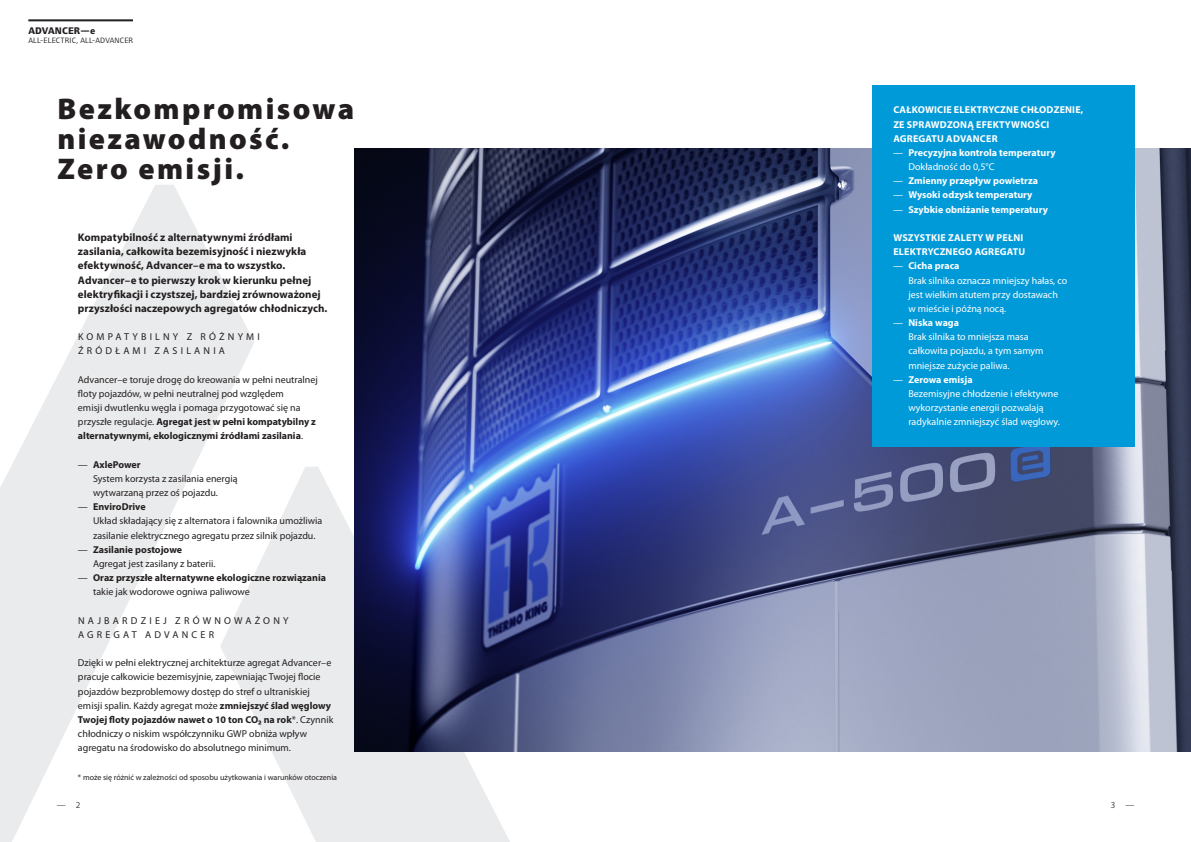
<style>
.page{position:relative;width:1191px;height:842px;background:#fff}
.page>*{position:absolute;margin:0;border:0;box-sizing:border-box;transform-origin:0 0}
.TK_2021_Titel_Big_Bo{font:900 30px/30px "Myriad Pro";letter-spacing:.08em;color:#231f20}
.TK_2021_Tussentitel{font:700 11px/14.2px "Myriad Pro";letter-spacing:.005em;color:#231f20}
.TK_2021_Body{font:10px/14.2px "Myriad Pro";color:#231f20}
.TK_2021_Body-2{font:10px/14.2px "Myriad Pro";color:#fff}
.TK_2021_Body-3{font:700 10px/14.2px "Myriad Pro";color:#fff}
.TK_2021_Tussentitel-2{font:700 10px/14.2px "Myriad Pro";letter-spacing:.02em;color:#fff}
.TK_2021_Body-4{font:700 10px/14.2px "Myriad Pro";color:#231f20}
.TK_2021_Tussentitel-3{font:10px/14.2px "Myriad Pro";letter-spacing:.32em;color:#231f20}
.t1{font:900 10px "Myriad Pro";letter-spacing:.025em;color:#231f20}
.t2{font:800 10px "Foundry Form Sans";letter-spacing:.01em;color:#231f20}
.t3{font:9px "Myriad Pro";color:#4b4c4d}
.TK_2021_Body-5{font:8px "Myriad Pro";color:#231f20}
.t4{font:8px "Foundry Form Sans";letter-spacing:.02em;color:#231f20}
.s1{font-weight:400}
.s2{font-weight:700}
</style>
<div class="page">
<svg style="left:0;top:185px;width:510px;height:657px"></svg>
<img style="left:354px;top:149px;width:837px;height:602px">
<div style="left:872px;top:85px;width:262px;height:361px;background:#009ad9"></div>
<hr style="left:28px;top:19px;width:105px;height:2px;background:#231f20">
<p class="t2" style="left:28px;top:25px;width:68px">ADVANCER—e</p>
<p class="t4" style="left:28px;top:35px;width:106px">ALL-ELECTRIC, ALL-ADVANCER</p>
<p class="t1" style="left:28px;top:32px;width:133px">COLD STORAGE SOLUTIONS</p>
<p class="TK_2021_Titel_Big_Bo" style="left:57px;top:93px;width:298px">Bezkompromisowa niezawodność.<br>Zero emisji.</p>
<p class="TK_2021_Tussentitel-2" style="left:893px;top:103px;width:191px">CAŁKOWICIE ELEKTRYCZNE CHŁODZENIE,<br>ZE SPRAWDZONĄ EFEKTYWNOŚCI<br>AGREGATU ADVANCER</p>
<p class="TK_2021_Body-3" style="left:908px;top:145px;width:149px;text-indent:-15px"><span class="s1">—</span> Precyzyjna kontrola temperatury<br><span class="s1">Dokładność do 0,5°C</span></p>
<p class="TK_2021_Body-3" style="left:893px;top:173px;width:146px"><span class="s1">—</span> Zmienny przepływ powietrza</p>
<p class="TK_2021_Body-3" style="left:893px;top:188px;width:141px"><span class="s1">—</span> Wysoki odzysk temperatury</p>
<p class="TK_2021_Body-3" style="left:893px;top:202px;width:156px"><span class="s1">—</span> Szybkie obniżanie temperatury</p>
<p class="TK_2021_Tussentitel-2" style="left:893px;top:230px;width:133px">WSZYSTKIE ZALETY W PEŁNI<br>ELEKTRYCZNEGO AGREGATU</p>
<p class="TK_2021_Body-2" style="left:908px;top:259px;width:160px;text-indent:-15px">— <span class="s2">Cicha praca<br></span>Brak silnika oznacza mniejszy hałas, co jest wielkim atutem przy dostawach w mieście i późną nocą.</p>
<p class="TK_2021_Body-2" style="left:908px;top:315px;width:137px;text-indent:-15px">— <span class="s2">Niska waga<br></span>Brak silnika to mniejsza masa całkowita pojazdu, a tym samym mniejsze zużycie paliwa.</p>
<p class="TK_2021_Body-2" style="left:908px;top:372px;width:153px;text-indent:-15px">— <span class="s2">Zerowa emisja<br></span>Bezemisyjne chłodzenie i efektywne wykorzystanie energii pozwalają radykalnie zmniejszyć ślad węglowy.</p>
<p class="TK_2021_Tussentitel" style="left:78px;top:230px;width:251px">Kompatybilność z alternatywnymi źródłami zasilania, całkowita bezemisyjność i niezwykła efektywność, Advancer–e ma to wszystko.<br>Advancer–e to pierwszy krok w kierunku pełnej elektryfikacji i czystszej, bardziej zrównoważonej przyszłości naczepowych agregatów chłodniczych.</p>
<p class="TK_2021_Tussentitel-3" style="left:78px;top:330px;width:183px">KOMPATYBILNY Z RÓŻNYMI<br>ŹRÓDŁAMI ZASILANIA</p>
<p class="TK_2021_Body" style="left:78px;top:372px;width:241px">Advancer–e toruje drogę do kreowania w pełni neutralnej floty pojazdów, w pełni neutralnej pod względem<br>emisji dwutlenku węgla i pomaga przygotować się na przyszłe regulacje. <span class="s2">Agregat jest w pełni kompatybilny z alternatywnymi, ekologicznymi źródłami zasilania</span>.</p>
<p class="TK_2021_Body" style="left:93px;top:457px;width:146px;text-indent:-15px">— <span class="s2">AxlePower<br></span>System korzysta z zasilania energią wytwarzaną przez oś pojazdu.</p>
<p class="TK_2021_Body" style="left:93px;top:500px;width:231px;text-indent:-15px">— <span class="s2">EnviroDrive<br></span>Układ składający się z alternatora i falownika umożliwia zasilanie elektrycznego agregatu przez silnik pojazdu.</p>
<p class="TK_2021_Body" style="left:93px;top:542px;width:124px;text-indent:-15px">— <span class="s2">Zasilanie postojowe<br></span>Agregat jest zasilany z baterii.</p>
<p class="TK_2021_Body-4" style="left:93px;top:570px;width:234px;text-indent:-15px"><span class="s1">—</span> Oraz przyszłe alternatywne ekologiczne rozwiązania <span class="s1">takie jak wodorowe ogniwa paliwowe</span></p>
<p class="TK_2021_Tussentitel-3" style="left:78px;top:613px;width:212px">NAJBARDZIEJ ZRÓWNOWAŻONY<br>AGREGAT ADVANCER</p>
<p class="TK_2021_Body" style="left:78px;top:656px;width:257px">Dzięki w pełni elektrycznej architekturze agregat Advancer–e pracuje całkowicie bezemisyjnie, zapewniając Twojej flocie pojazdów bezproblemowy dostęp do stref o ultraniskiej emisji spalin. Każdy agregat może <span class="s2">zmniejszyć ślad węglowy Twojej floty pojazdów nawet o 10 ton CO₂ na rok</span>*. Czynnik chłodniczy o niskim współczynniku GWP obniża wpływ agregatu na środowisko do absolutnego minimum.</p>
<p class="TK_2021_Body-5" style="left:78px;top:772px;width:261px">* może się różnić w zależności od sposobu użytkowania i warunków otoczenia</p>
<p class="t3" style="left:57px;top:799px;width:25px">— 2</p>
<p class="t3" style="left:1110px;top:799px;width:25px">3 —</p>
</div>
